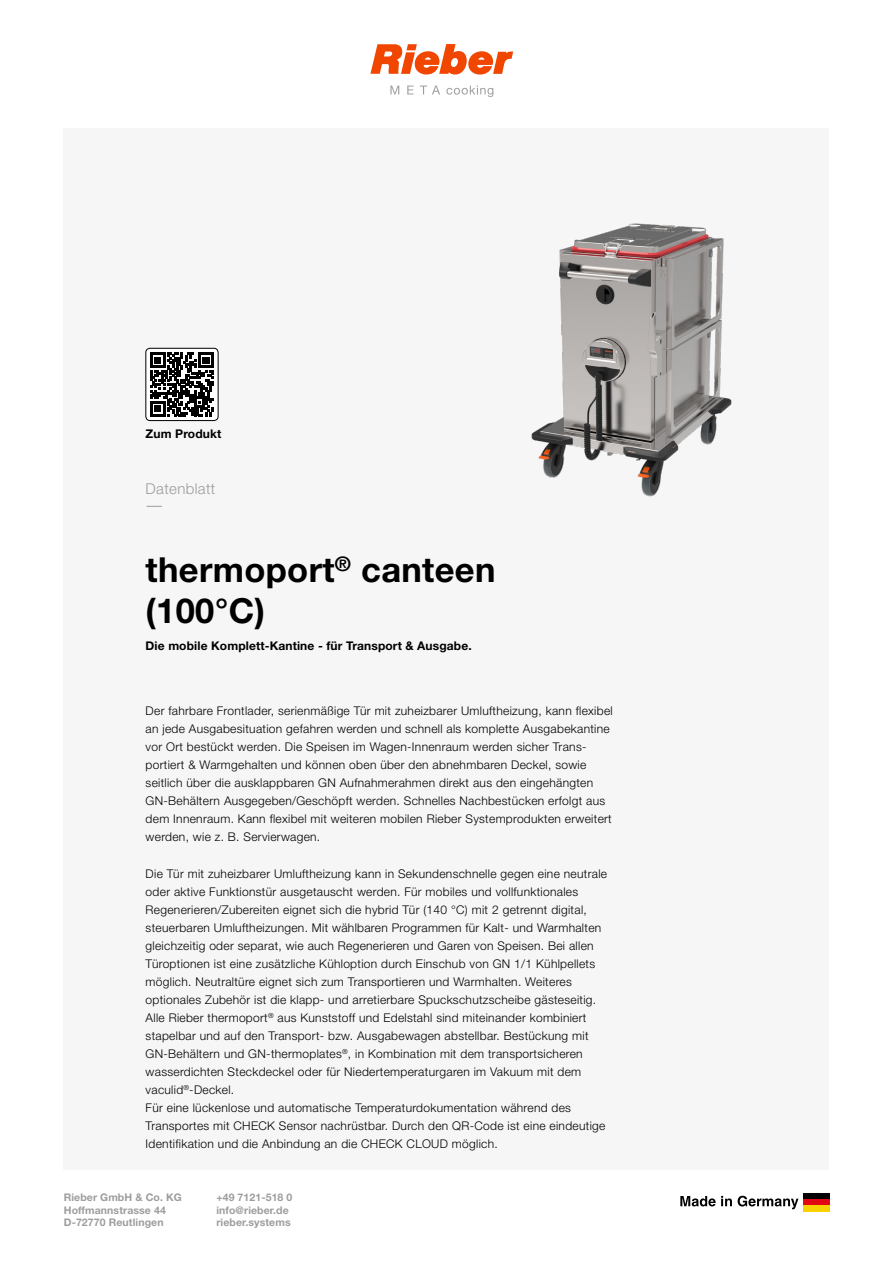
<style>
.page{position:relative;width:893px;height:1263px;background:#fff}
.page>*{position:absolute;margin:0;border:0;box-sizing:border-box;transform-origin:0 0}
.titel{font:700 34.5px/40.5px "Helvetica Neue LT Std";letter-spacing:.01em;color:#000}
.datenblatt{font:300 15px "Helvetica Neue LT Std";letter-spacing:.025em;color:#9d9d9c}
.marketingtext{font:300 12px/18px "Helvetica Neue LT Std";letter-spacing:.025em;color:#000}
.zwischentitel{font:700 12px "Helvetica Neue LT Std";letter-spacing:.01em;color:#000}
.t1{font:700 10.5px/12.6px "Helvetica Neue LT Std";letter-spacing:.01em;color:#9d9d9c}
</style>
<div class="page">
<div style="left:64px;top:128px;width:765px;height:1041px;background:#f6f6f6"></div>
<div style="left:803px;top:1193px;width:26px;height:6px;background:#000"></div>
<div style="left:803px;top:1199px;width:26px;height:6px;background:#e30613"></div>
<div style="left:803px;top:1205px;width:26px;height:6px;background:#f8d200"></div>
<svg style="left:680px;top:1196px;width:52px;height:10px"></svg>
<svg style="left:738px;top:1196px;width:60px;height:13px"></svg>
<svg style="left:370px;top:44px;width:143px;height:31px"></svg>
<svg style="left:390px;top:86px;width:9px;height:8px"></svg>
<svg style="left:407px;top:86px;width:6px;height:8px"></svg>
<svg style="left:420px;top:86px;width:20px;height:8px"></svg>
<svg style="left:446px;top:86px;width:47px;height:11px"></svg>
<img style="left:531px;top:223px;width:201px;height:274px">
<svg style="left:146px;top:506px;width:16px;height:1px"></svg>
<div style="left:146px;top:348px;width:72px;height:73px;background:#fff;border-radius:4px"></div>
<div style="left:146px;top:348px;width:72px;height:73px;border:1px solid #000;border-radius:4px"></div>
<svg style="left:150px;top:352px;width:64px;height:64px"></svg>
<p class="zwischentitel" style="left:146px;top:426px;width:77px">Zum Produkt</p>
<p class="datenblatt" style="left:146px;top:480px;width:71px">Datenblatt</p>
<p class="titel" style="left:146px;top:549px;width:351px">thermoport<sup>®</sup> canteen (100°C)</p>
<p class="zwischentitel" style="left:146px;top:639px;width:328px">Die mobile Komplett-Kantine - für Transport &amp; Ausgabe.</p>
<p class="marketingtext" style="left:146px;top:702px;width:469px">Der fahrbare Frontlader, serienmäßige Tür mit zuheizbarer Umluftheizung, kann flexibel an jede Ausgabesituation gefahren werden und schnell als komplette Ausgabekantine vor Ort bestückt werden. Die Speisen im Wagen-Innenraum werden sicher Trans&shy;portiert &amp; Warmgehalten und können oben über den abnehmbaren Deckel, sowie seitlich über die ausklappbaren GN Aufnahmerahmen direkt aus den eingehängten GN-Behältern Ausgegeben/Geschöpft werden. Schnelles Nachbestücken erfolgt aus dem Innenraum. Kann flexibel mit weiteren mobilen Rieber Systemprodukten erweitert werden, wie z. B. Servierwagen.</p>
<p class="marketingtext" style="left:146px;top:864px;width:463px">Die Tür mit zuheizbarer Umluftheizung kann in Sekundenschnelle gegen eine neutrale oder aktive Funktionstür ausgetauscht werden. Für mobiles und vollfunktionales Regenerieren/Zubereiten eignet sich die hybrid Tür (140 °C) mit 2 getrennt digital, steuerbaren Umluftheizungen. Mit wählbaren Programmen für Kalt- und Warmhalten gleichzeitig oder separat, wie auch Regenerieren und Garen von Speisen. Bei allen Türoptionen ist eine zusätzliche Kühloption durch Einschub von GN 1/1 Kühlpellets möglich. Neutraltüre eignet sich zum Transportieren und Warmhalten. Weiteres optionales Zubehör ist die klapp- und arretierbare Spuckschutzscheibe gästeseitig.<br>Alle Rieber thermoport<sup>®</sup> aus Kunststoff und Edelstahl sind miteinander kombiniert stapelbar und auf den Transport- bzw. Ausgabewagen abstellbar. Bestückung mit GN-Behältern und GN-thermoplates<sup>®</sup>, in Kombination mit dem transportsicheren wasserdichten Steckdeckel oder für Niedertemperaturgaren im Vakuum mit dem vaculid<sup>®</sup>-Deckel.<br>Für eine lückenlose und automatische Temperaturdokumentation während des Transportes mit CHECK Sensor nachrüstbar. Durch den QR-Code ist eine eindeutige Identifikation und die Anbindung an die CHECK CLOUD möglich.</p>
<p class="t1" style="left:64px;top:1191px;width:120px">Rieber GmbH &amp; Co. KG<br>Hoffmannstrasse 44<br>D-72770 Reutlingen</p>
<p class="t1" style="left:216px;top:1191px;width:77px">+49 7121-518 0 info@rieber.de rieber.systems</p>
</div>
